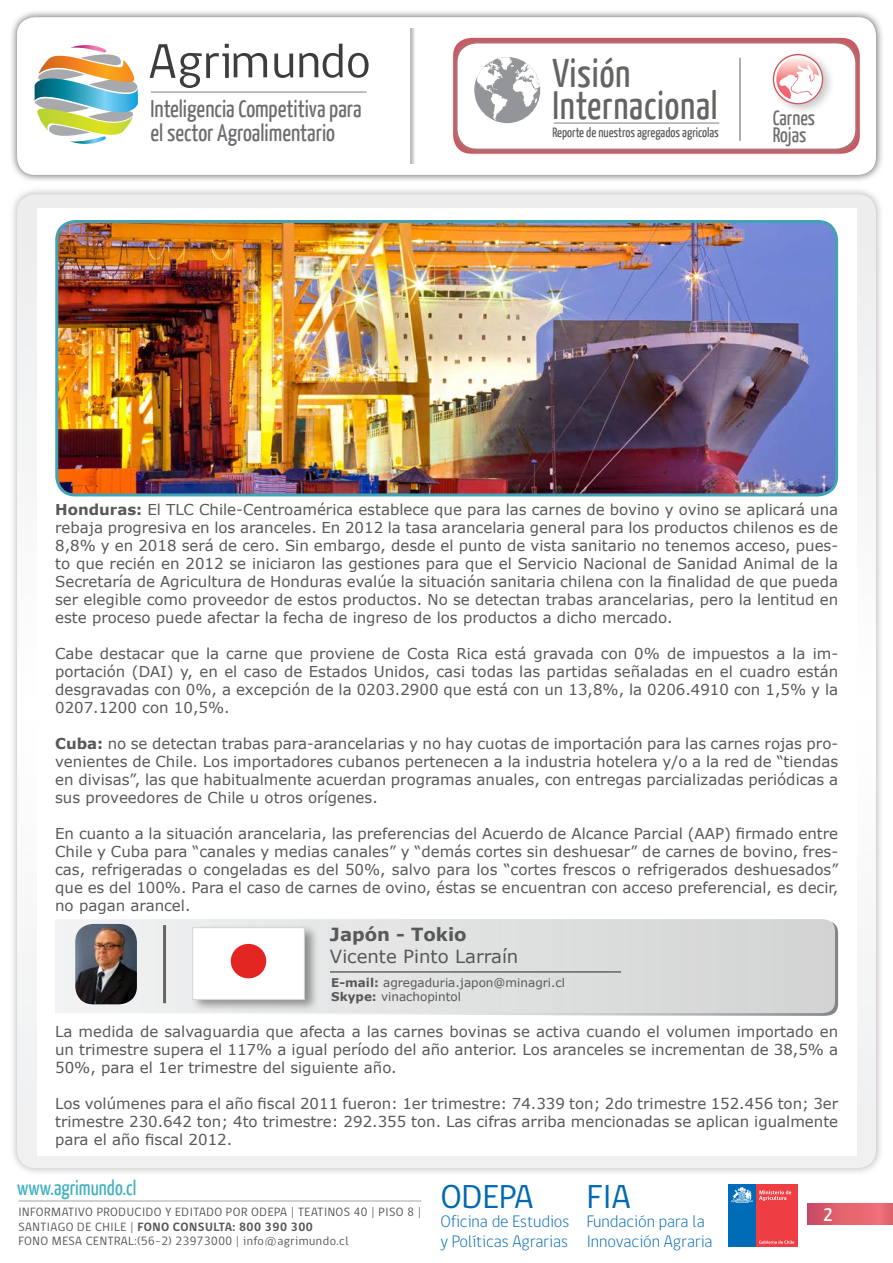
<style>
.page{position:relative;width:893px;height:1263px;background:#fff}
.page>*{position:absolute;margin:0;border:0;box-sizing:border-box;transform-origin:0 0}
.t1{font:40.05px "Yanone Kaffeesatz";letter-spacing:.02em;color:#666463}
.t2{font:39.6px "Yanone Kaffeesatz";letter-spacing:.02em;color:#666463}
.t3{font:34.05px "gob CL";color:#0168b3}
.t4{font:24px/24px "Yanone Kaffeesatz";color:#6c6d70}
.t5{font:21.75px "Yanone Kaffeesatz";color:#fff}
.t6{font:21px "Yanone Kaffeesatz";color:#42b1c1}
.t7{font:20.85px/17px "Yanone Kaffeesatz";color:#6c6d70}
.t8{font:18.15px "Verdana";color:#57585a}
.t9{font:700 18.15px "Verdana";color:#57585a}
.t10{font:300 16.95px/19.2px "gob CL";color:#0168b3}
.t11{font:15px/18px "Verdana";color:#57585a;text-align:justify}
.t12{font:13.5px "Yanone Kaffeesatz";color:#57585a}
.t13{font:12.3px/14.9px "gob CL";letter-spacing:.04em;color:#57585a}
.t14{font:12px "Verdana";color:#57585a}
.s1{font-weight:700}
</style>
<div class="page">
<svg style="left:11px;top:11px;width:871px;height:170px"></svg>
<div style="left:17px;top:17px;width:859px;height:158px;background:#fff;border-radius:18px"></div>
<div style="left:9px;top:186px;width:875px;height:990px;background:#999293;opacity:.75"></div>
<div style="left:17px;top:194px;width:859px;height:974px;background:linear-gradient(to bottom,#f4f5f5,#f8f8f9);border-radius:18px"></div>
<div style="left:38px;top:208px;width:819px;height:948px;background:#fff"></div>
<svg style="left:411px;top:29px;width:4px;height:135px"></svg>
<svg style="left:35px;top:45px;width:103px;height:99px"></svg>
<svg style="left:150px;top:44px;width:117px;height:44px"></svg>
<svg style="left:274px;top:54px;width:19px;height:24px"></svg>
<svg style="left:299px;top:44px;width:43px;height:34px"></svg>
<svg style="left:348px;top:53px;width:21px;height:25px"></svg>
<hr style="left:151px;top:91px;width:216px;height:2px;background:#a8a9ad">
<svg style="left:808px;top:1203px;width:85px;height:22px;background:#e0616f"></svg>
<div style="left:728px;top:1184px;width:28px;height:63px;background:#006cb7"></div>
<div style="left:756px;top:1184px;width:41px;height:63px;background:#ee3d43"></div>
<svg style="left:731px;top:1187px;width:22px;height:16px"></svg>
<svg style="left:759px;top:1190px;width:32px;height:11px"></svg>
<svg style="left:759px;top:1240px;width:35px;height:4px"></svg>
<hr style="left:19px;top:1200px;width:402px;height:2px;background:#bcb9b9">
<div style="left:449px;top:35px;width:414px;height:122px;background:#939598;opacity:.75"></div>
<div style="left:458px;top:43px;width:397px;height:106px;background:#fff;border-radius:19px"></div>
<div style="left:474px;top:58px;width:66px;height:65px;background:#939598;border-radius:50%"></div>
<svg style="left:477px;top:57px;width:63px;height:63px"></svg>
<hr style="left:554px;top:122px;width:165px;height:2px;background:#a8a9ad">
<hr style="left:739px;top:58px;width:2px;height:83px;background:#a8a9ad">
<div style="left:769px;top:49px;width:67px;height:67px;background:#231f20;opacity:.25"></div>
<svg style="left:773px;top:54px;width:50px;height:50px"></svg>
<img style="left:58px;top:221px;width:779px;height:274px">
<div style="left:55px;top:220px;width:783px;height:276px;border:3px solid #41a3b6;border-radius:19px"></div>
<svg style="left:280px;top:924px;width:558px;height:92px"></svg>
<svg style="left:55px;top:919px;width:780px;height:94px;background:#dedfdf"></svg>
<img style="left:75px;top:924px;width:62px;height:80px">
<hr style="left:163px;top:925px;width:3px;height:78px;background:#666463">
<hr style="left:330px;top:971px;width:291px;height:2px;background:#666463">
<div style="left:191px;top:924px;width:128px;height:88px;background:#231f20;opacity:.46"></div>
<div style="left:193px;top:927px;width:111px;height:73px;background:#fff;border:1px solid #d1d4d4"></div>
<div style="left:231px;top:944px;width:35px;height:34px;background:#e32621;border-radius:50%"></div>
<h3 class="t4" style="left:150px;top:96px;width:213px">Inteligencia Competitiva para el sector Agroalimentario</h3>
<h1 class="t1" style="left:552px;top:49px;width:80px">Visión</h1>
<h2 class="t2" style="left:552px;top:81px;width:167px">Internacional</h2>
<p class="t12" style="left:552px;top:124px;width:168px">Reporte de nuestros agregados agricolas</p>
<h3 class="t7" style="left:773px;top:109px;width:44px">Carnes<br>Rojas</h3>
<p class="t11" style="left:55px;top:500px;width:785px"><span class="s1">Honduras:</span> El TLC Chile-Centroamérica establece que para las carnes de bovino y ovino se aplicará una rebaja progresiva en los aranceles. En 2012 la tasa arancelaria general para los productos chilenos es de 8,8% y en 2018 será de cero. Sin embargo, desde el punto de vista sanitario no tenemos acceso, pues&shy;to que recién en 2012 se iniciaron las gestiones para que el Servicio Nacional de Sanidad Animal de la Secretaría de Agricultura de Honduras evalúe la situación sanitaria chilena con la finalidad de que pueda ser elegible como proveedor de estos productos. No se detectan trabas arancelarias, pero la lentitud en este proceso puede afectar la fecha de ingreso de los productos a dicho mercado.</p>
<p class="t11" style="left:55px;top:644px;width:784px">Cabe destacar que la carne que proviene de Costa Rica está gravada con 0% de impuestos a la im&shy;portación (DAI) y, en el caso de Estados Unidos, casi todas las partidas señaladas en el cuadro están desgravadas con 0%, a excepción de la 0203.2900 que está con un 13,8%, la 0206.4910 con 1,5% y la 0207.1200 con 10,5%.</p>
<p class="t11" style="left:55px;top:734px;width:785px"><span class="s1">Cuba:</span> no se detectan trabas para-arancelarias y no hay cuotas de importación para las carnes rojas pro&shy;venientes de Chile. Los importadores cubanos pertenecen a la industria hotelera y/o a la red de “tiendas en divisas”, las que habitualmente acuerdan programas anuales, con entregas parcializadas periódicas a sus proveedores de Chile u otros orígenes.</p>
<p class="t11" style="left:55px;top:824px;width:785px">En cuanto a la situación arancelaria, las preferencias del Acuerdo de Alcance Parcial (AAP) firmado entre Chile y Cuba para “canales y medias canales” y “demás cortes sin deshuesar” de carnes de bovino, fres&shy;cas, refrigeradas o congeladas es del 50%, salvo para los “cortes frescos o refrigerados deshuesados” que es del 100%. Para el caso de carnes de ovino, éstas se encuentran con acceso preferencial, es decir, no pagan arancel.</p>
<p class="t9" style="left:330px;top:921px;width:138px">Japón - Tokio</p>
<p class="t8" style="left:330px;top:943px;width:190px">Vicente Pinto Larraín</p>
<p class="t14" style="left:331px;top:974px;width:235px"><span class="s1">E-mail:</span> agregaduria.japon@minagri.cl</p>
<p class="t14" style="left:331px;top:988px;width:131px"><span class="s1">Skype:</span> vinachopintol</p>
<p class="t11" style="left:55px;top:1022px;width:784px">La medida de salvaguardia que afecta a las carnes bovinas se activa cuando el volumen importado en un trimestre supera el 117% a igual período del año anterior. Los aranceles se incrementan de 38,5% a 50%, para el 1er trimestre del siguiente año.</p>
<p class="t11" style="left:55px;top:1094px;width:785px">Los volúmenes para el año fiscal 2011 fueron: 1er trimestre: 74.339 ton; 2do trimestre 152.456 ton; 3er trimestre 230.642 ton; 4to trimestre: 292.355 ton. Las cifras arriba mencionadas se aplican igualmente para el año fiscal 2012.</p>
<h3 class="t6" style="left:17px;top:1175px;width:121px">www.agrimundo.cl</h3>
<h3 class="t3" style="left:440px;top:1173px;width:95px">ODEPA</h3>
<p class="t10" style="left:440px;top:1212px;width:131px">Oficina de Estudios y Políticas Agrarias</p>
<p class="t13" style="left:19px;top:1204px;width:404px">INFORMATIVO PRODUCIDO Y EDITADO POR ODEPA | TEATINOS 40 | PISO 8 |<br>SANTIAGO DE CHILE | <span class="s1">FONO CONSULTA: 800 390 300<br></span>FONO MESA CENTRAL:(56-2) 23973000 | info@agrimundo.cl</p>
<h3 class="t3" style="left:587px;top:1173px;width:45px">FIA</h3>
<p class="t10" style="left:587px;top:1212px;width:127px">Fundación para la<br>Innovación Agraria</p>
<h3 class="t5" style="left:823px;top:1200px;width:11px">2</h3>
</div>
